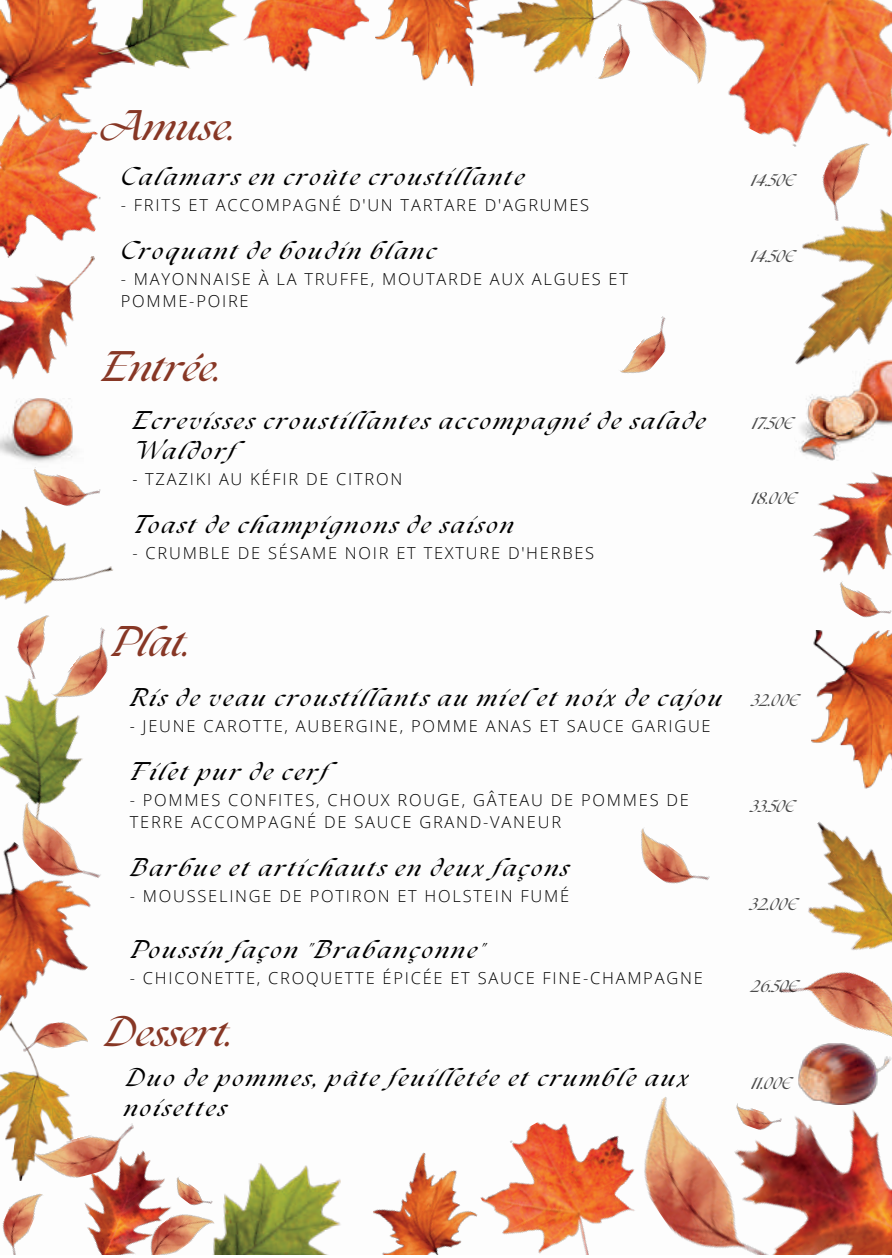
<style>
.page{position:relative;width:892px;height:1258px;background:#fff}
.page>*{position:absolute;margin:0;border:0;box-sizing:border-box;transform-origin:0 0}
.t1{font:italic 700 37.5px "The Seasons";color:#873725}
.t2{font:italic 700 22.5px/30.3px "The Seasons";letter-spacing:.105em;color:#000}
.t3{font:300 16.5px/21.9px "Open Sans";letter-spacing:.105em;color:#000}
.t4{font:italic 700 16.5px "The Seasons";color:#000}
.s1{font-style:italic}
</style>
<div class="page">
<img style="left:0;top:0;width:103px;height:69px">
<img style="left:98px;top:0;width:108px;height:68px">
<img style="left:0;top:679px;width:83px;height:123px">
<img style="left:491px;top:1122px;width:116px;height:133px">
<img style="left:373px;top:1152px;width:118px;height:103px">
<img style="left:215px;top:1163px;width:126px;height:92px">
<img style="left:381px;top:0;width:83px;height:81px">
<img style="left:206px;top:0;width:175px;height:71px">
<img style="left:464px;top:0;width:155px;height:86px">
<img style="left:0;top:1053px;width:71px;height:128px">
<img style="left:0;top:506px;width:113px;height:98px">
<img style="left:797px;top:209px;width:94px;height:150px">
<img style="left:0;top:69px;width:101px;height:187px">
<img style="left:813px;top:460px;width:78px;height:116px">
<img style="left:84px;top:1151px;width:81px;height:104px">
<img style="left:811px;top:631px;width:80px;height:144px">
<img style="left:0;top:893px;width:91px;height:160px">
<img style="left:595px;top:23px;width:24px;height:63px">
<img style="left:1px;top:802px;width:100px;height:100px">
<img style="left:33px;top:1123px;width:110px;height:64px">
<img style="left:640px;top:827px;width:70px;height:57px">
<img style="left:809px;top:187px;width:61px;height:34px">
<img style="left:2px;top:1185px;width:42px;height:70px">
<img style="left:51px;top:627px;width:57px;height:85px">
<img style="left:619px;top:0;width:44px;height:73px">
<img style="left:17px;top:615px;width:33px;height:64px">
<img style="left:20px;top:1019px;width:68px;height:33px">
<img style="left:127px;top:1198px;width:88px;height:57px">
<img style="left:663px;top:0;width:228px;height:187px">
<img style="left:808px;top:775px;width:83px;height:173px">
<img style="left:0;top:256px;width:95px;height:124px">
<img style="left:607px;top:1097px;width:102px;height:151px">
<img style="left:709px;top:1103px;width:182px;height:152px">
<img style="left:779px;top:948px;width:112px;height:96px">
<img style="left:26px;top:469px;width:75px;height:46px">
<img style="left:839px;top:581px;width:52px;height:37px">
<img style="left:620px;top:316px;width:46px;height:58px">
<img style="left:0;top:399px;width:75px;height:69px">
<img style="left:798px;top:1044px;width:92px;height:60px">
<img style="left:795px;top:359px;width:96px;height:101px">
<img style="left:169px;top:1176px;width:44px;height:38px">
<h1 class="t1" style="left:101px;top:110px;width:136px">Amuse.</h1>
<h2 class="t2" style="left:121px;top:164px;width:405px">Calamars en croûte croustilante</h2>
<p class="t3" style="left:121px;top:194px;width:470px">- FRITS ET ACCOMPAGNÉ D'UN TARTARE D'AGRUMES</p>
<h2 class="t2" style="left:121px;top:238px;width:317px">Croquant de boudin blanc</h2>
<p class="t3" style="left:121px;top:268px;width:508px">- MAYONNAISE À LA TRUFFE, MOUTARDE AUX ALGUES ET<br>POMME-POIRE</p>
<h1 class="t1" style="left:101px;top:351px;width:121px">Entrée.</h1>
<h2 class="t2" style="left:132px;top:407px;width:574px">Ecrevisses croustilantes accompagné de salade<br>Waldorf</h2>
<p class="t3" style="left:132px;top:467px;width:271px"><span class="s1">-</span> TZAZIKI AU KÉFIR DE CITRON</p>
<h2 class="t2" style="left:132px;top:512px;width:382px">Toast de champignons de saison</h2>
<p class="t3" style="left:132px;top:541px;width:463px">- CRUMBLE DE SÉSAME NOIR ET TEXTURE D'HERBES</p>
<h1 class="t1" style="left:110px;top:626px;width:82px">Plat.</h1>
<h2 class="t2" style="left:130px;top:685px;width:593px">Ris de veau croustilants au mielet noix de cajou</h2>
<p class="t3" style="left:130px;top:714px;width:582px"><span class="s1">-</span> JEUNE CAROTTE, AUBERGINE, POMME ANAS ET SAUCE GARIGUE</p>
<h2 class="t2" style="left:130px;top:759px;width:216px">Filet pur de cerf</h2>
<p class="t3" style="left:130px;top:788px;width:560px">- POMMES CONFITES, CHOUX ROUGE, GÂTEAU DE POMMES DE<br>TERRE ACCOMPAGNÉ DE SAUCE GRAND-VANEUR</p>
<h2 class="t2" style="left:130px;top:855px;width:440px">Barbue et artichauts en deux façons</h2>
<p class="t3" style="left:130px;top:885px;width:440px">- MOUSSELINGE DE POTIRON ET HOLSTEIN FUMÉ</p>
<h2 class="t2" style="left:130px;top:937px;width:355px">Poussin façon "Brabançonne"</h2>
<p class="t3" style="left:130px;top:967px;width:574px">- CHICONETTE, CROQUETTE ÉPICÉE ET SAUCE FINE-CHAMPAGNE</p>
<h1 class="t1" style="left:101px;top:1016px;width:133px">Dessert.</h1>
<h2 class="t2" style="left:124px;top:1065px;width:566px">Duo de pommes, pâte feuiletée et crumble aux noisettes</h2>
<p class="t4" style="left:751px;top:173px;width:45px">14.50€</p>
<p class="t4" style="left:751px;top:249px;width:45px">14.50€</p>
<p class="t4" style="left:752px;top:416px;width:43px">17.50€</p>
<p class="t4" style="left:751px;top:490px;width:46px">18.00€</p>
<p class="t4" style="left:751px;top:693px;width:49px">32.00€</p>
<p class="t4" style="left:750px;top:798px;width:46px">33.50€</p>
<p class="t4" style="left:749px;top:897px;width:49px">32.00€</p>
<p class="t4" style="left:750px;top:979px;width:49px">26.50€</p>
<p class="t4" style="left:751px;top:1076px;width:41px">11.00€</p>
</div>
